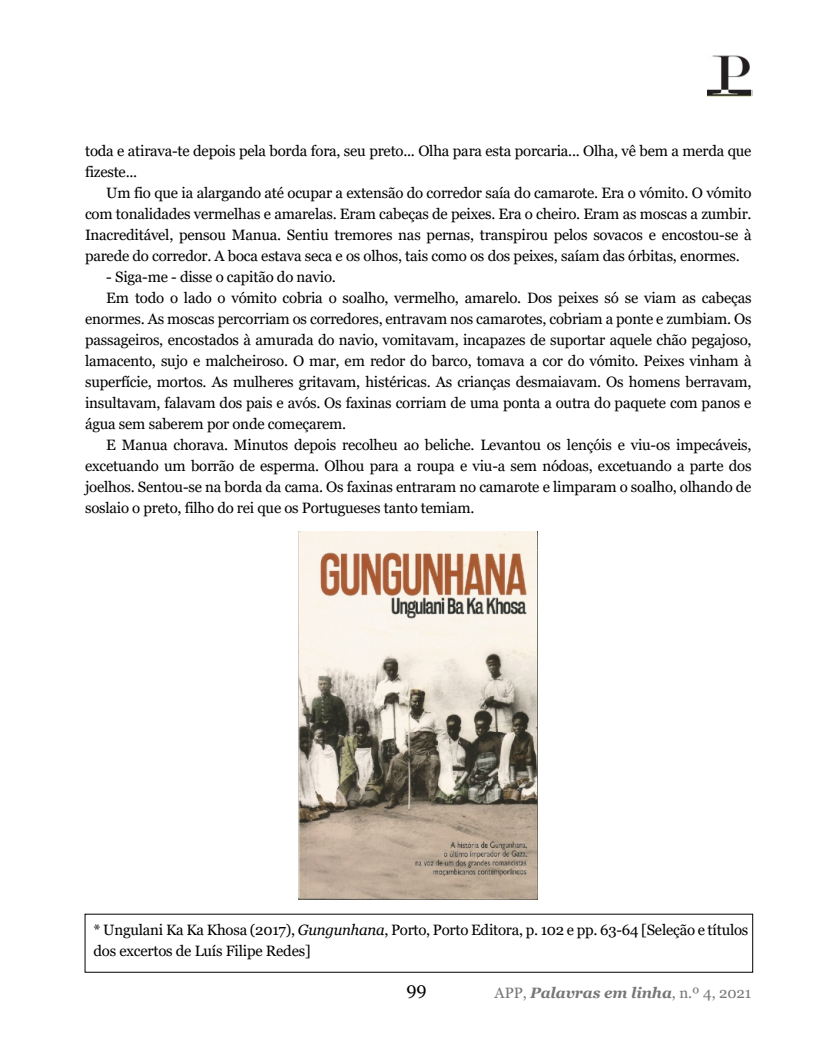
<style>
.page{position:relative;width:825px;height:1063px;background:#fff}
.page>*{position:absolute;margin:0;border:0;box-sizing:border-box;transform-origin:0 0}
.t1{font:18px "Georgia";color:#000}
.t2{font:15px/21px "Georgia";letter-spacing:-.015em;color:#000}
.t3{font:italic 700 15px "Georgia";letter-spacing:-.005em;color:#777}
.s1{font-style:italic}
.s2{font-weight:400;font-style:normal}
</style>
<div class="page">
<img style="left:707px;top:55px;width:45px;height:41px">
<img style="left:299px;top:531px;width:239px;height:368px">
<p class="t2" style="left:85px;top:140px;width:668px">toda e atirava-te depois pela borda fora, seu preto... Olha para esta porcaria... Olha, vê bem a merda que fizeste...</p>
<p class="t2" style="left:85px;top:182px;width:668px;text-align:justify;text-indent:21px">Um fio que ia alargando até ocupar a extensão do corredor saía do camarote. Era o vómito. O vómito com tonalidades vermelhas e amarelas. Eram cabeças de peixes. Era o cheiro. Eram as moscas a zumbir.<br>Inacreditável, pensou Manua. Sentiu tremores nas pernas, transpirou pelos sovacos e encostou-se à parede do corredor. A boca estava seca e os olhos, tais como os dos peixes, saíam das órbitas, enormes.</p>
<p class="t2" style="left:106px;top:266px;width:231px">- Siga-me - disse o capitão do navio.</p>
<p class="t2" style="left:106px;top:287px;width:647px">Em todo o lado o vómito cobria o soalho, vermelho, amarelo. Dos peixes só se viam as cabeças</p>
<p class="t2" style="left:85px;top:308px;width:668px">enormes. As moscas percorriam os corredores, entravam nos camarotes, cobriam a ponte e zumbiam. Os</p>
<p class="t2" style="left:85px;top:329px;width:668px">passageiros, encostados à amurada do navio, vomitavam, incapazes de suportar aquele chão pegajoso,</p>
<p class="t2" style="left:85px;top:350px;width:668px">lamacento, sujo e malcheiroso. O mar, em redor do barco, tomava a cor do vómito. Peixes vinham à</p>
<p class="t2" style="left:85px;top:371px;width:668px">superfície, mortos. As mulheres gritavam, histéricas. As crianças desmaiavam. Os homens berravam,</p>
<p class="t2" style="left:85px;top:392px;width:668px">insultavam, falavam dos pais e avós. Os faxinas corriam de uma ponta a outra do paquete com panos e</p>
<p class="t2" style="left:85px;top:413px;width:263px">água sem saberem por onde começarem.</p>
<p class="t2" style="left:106px;top:434px;width:647px">E Manua chorava. Minutos depois recolheu ao beliche. Levantou os lençóis e viu-os impecáveis,</p>
<p class="t2" style="left:85px;top:455px;width:668px">excetuando um borrão de esperma. Olhou para a roupa e viu-a sem nódoas, excetuando a parte dos</p>
<p class="t2" style="left:85px;top:476px;width:668px">joelhos. Sentou-se na borda da cama. Os faxinas entraram no camarote e limparam o soalho, olhando de</p>
<p class="t2" style="left:85px;top:497px;width:391px">soslaio o preto, filho do rei que os Portugueses tanto temiam.</p>
<p class="t2" style="left:94px;top:919px;width:656px">* Ungulani Ka Ka Khosa (2017), <span class="s1">Gungunhana</span>, Porto, Porto Editora, p. 102 e pp. 63-64 [Seleção e títulos dos excertos de Luís Filipe Redes]</p>
<p class="t3" style="left:495px;top:984px;width:258px"><span class="s2">APP,</span> Palavras em linha<span class="s2">, n.º 4, 2021</span></p>
<p class="t1" style="left:406px;top:979px;width:22px">99</p>
</div>
